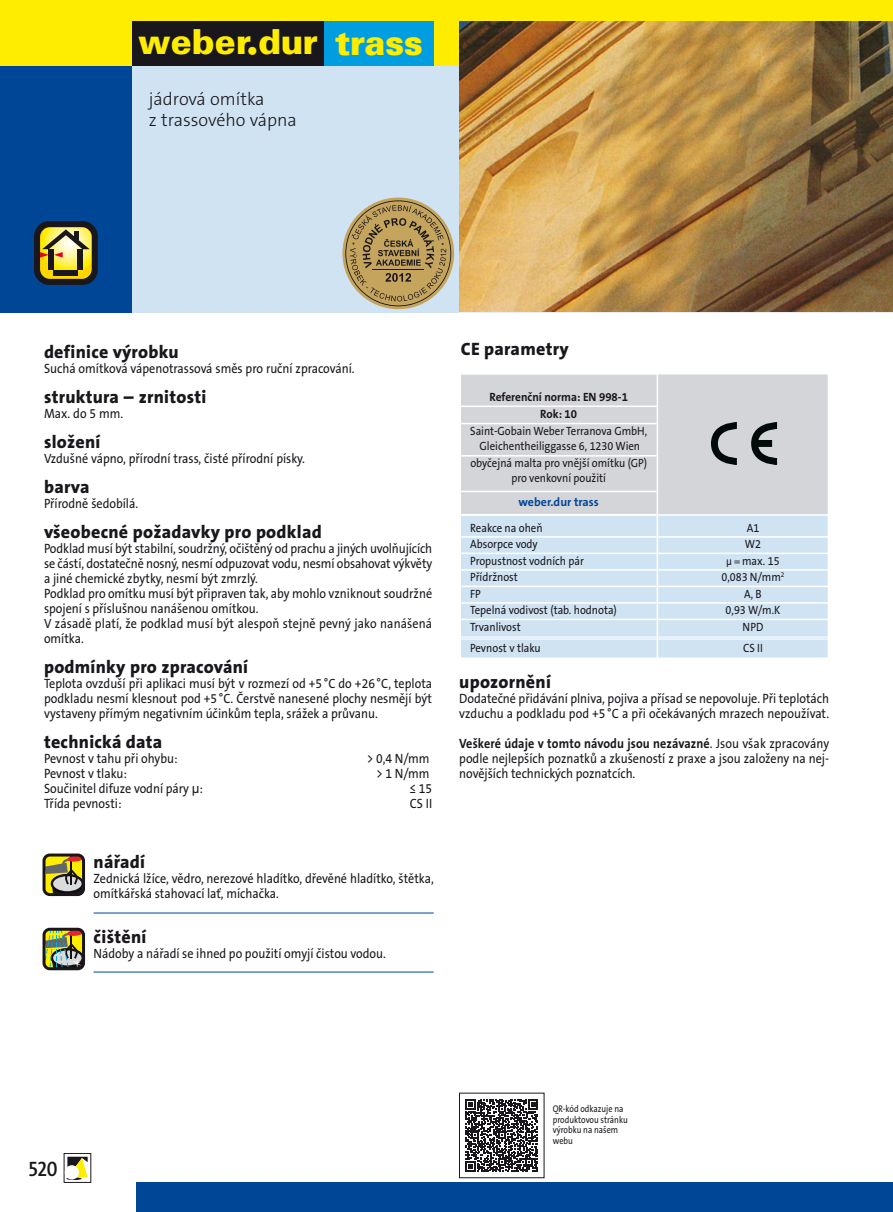
<style>
.page{position:relative;width:893px;height:1212px;background:#fff}
.page>*{position:absolute;margin:0;border:0;box-sizing:border-box;transform-origin:0 0}
.t1{font:900 34.5px "Univers CE";letter-spacing:-.015em;color:#ffed00}
.t2{font:600 21px "The Sans Cd CELF";color:#1a171c;scale:1.05 1}
.t3{font:800 18px "The Sans CE B8";letter-spacing:.015em;color:#1a171c}
.t4{font:300 18px/21.6px "The Sans CE B3";color:#1a171c}
.t5{font:13.5px/15px "The Sans CE B5 Plain";color:#1a171c;scale:.9 1}
.t6{font:12px/17.2px "The Sans CE B5 Plain";color:#1a171c;text-align:center;scale:.9 1}
.t7{font:9.75px/10.5px "The Sans CE B5 Plain";color:#1a171c;scale:.85 1}
.s1{font-family:"Arial"}
.s2{font-family:"The Sans CE B7";font-weight:700}
.s3{font-family:"The Sans CE B7";font-weight:700;color:#004696}
.s4{font-family:"Lucida Grande";font-size:10.5px}
</style>
<div class="page">
<div style="left:132px;top:66px;width:327px;height:247px;background:#d0e3f3"></div>
<div style="left:0;top:66px;width:132px;height:247px;background:#004696"></div>
<div style="left:0;top:0;width:893px;height:66px;background:#ffed00"></div>
<img style="left:459px;top:21px;width:434px;height:291px">
<svg style="left:465px;top:1099px;width:73px;height:73px"></svg>
<div style="left:459px;top:1093px;width:85px;height:85px;border:1px solid #1a171c"></div>
<div style="left:34px;top:221px;width:64px;height:64px;background:#1a171c;border-radius:15px"></div>
<svg style="left:40px;top:227px;width:52px;height:52px"></svg>
<div style="left:49px;top:249px;width:5px;height:21px;background:#1a171c"></div>
<div style="left:78px;top:249px;width:5px;height:21px;background:#1a171c"></div>
<div style="left:54px;top:270px;width:24px;height:5px;background:#1a171c"></div>
<svg style="left:40px;top:229px;width:50px;height:29px"></svg>
<div style="left:132px;top:21px;width:192px;height:45px;background:#1a171c"></div>
<div style="left:324px;top:21px;width:110px;height:45px;background:#009ee0"></div>
<svg style="left:66px;top:1156px;width:22px;height:25px"></svg>
<div style="left:64px;top:1153px;width:27px;height:30px;border:1px solid #1a171c"></div>
<svg style="left:67px;top:1157px;width:21px;height:20px"></svg>
<hr style="left:66px;top:1177px;width:16px;height:3px;background:#1a171c;border-radius:50%">
<div style="left:65px;top:1165px;width:14px;height:14px;background:#fff;border-radius:50%"></div>
<svg style="left:43px;top:928px;width:42px;height:42px;background:#81814a"></svg>
<svg style="left:43px;top:853px;width:42px;height:43px;background:#8c8042"></svg>
<div style="left:136px;top:1182px;width:757px;height:30px;background:#004696"></div>
<hr style="left:94px;top:913px;width:340px;height:1px;background:#004696">
<hr style="left:94px;top:972px;width:340px;height:1px;background:#004696">
<div style="left:461px;top:512px;width:367px;height:145px;background:#d0e3f3"></div>
<div style="left:459px;top:511px;width:370px;height:148px;border:2px solid #fff"></div>
<div style="left:461px;top:374px;width:367px;height:140px;background:#d4d5d8"></div>
<div style="left:459px;top:373px;width:370px;height:143px;border:2px solid #fff"></div>
<svg style="left:711px;top:422px;width:26px;height:43px"></svg>
<svg style="left:751px;top:422px;width:26px;height:43px"></svg>
<hr style="left:459px;top:536px;width:370px;height:2px;background:#fff">
<hr style="left:459px;top:553px;width:370px;height:1px;background:#fff">
<hr style="left:459px;top:569px;width:370px;height:2px;background:#fff">
<hr style="left:459px;top:586px;width:370px;height:1px;background:#fff">
<hr style="left:459px;top:602px;width:370px;height:2px;background:#fff">
<hr style="left:459px;top:619px;width:370px;height:1px;background:#fff">
<hr style="left:459px;top:636px;width:370px;height:1px;background:#fff">
<hr style="left:459px;top:638px;width:370px;height:1px;background:#fff">
<svg style="left:459px;top:373px;width:200px;height:143px"></svg>
<hr style="left:461px;top:423px;width:196px;height:1px;background:#fff">
<hr style="left:461px;top:455px;width:196px;height:2px;background:#fff">
<hr style="left:461px;top:491px;width:196px;height:1px;background:#fff">
<hr style="left:657px;top:515px;width:1px;height:145px;background:#fff">
<svg style="left:342px;top:198px;width:112px;height:111px"></svg>
<svg style="left:345px;top:200px;width:106px;height:106px;background:#ad996a"></svg>
<p class="t1" style="left:138px;top:30px;width:286px">weber<sub>•</sub>dur trass</p>
<p class="t4" style="left:149px;top:89px;width:150px">jádrová omítka<br>z trassového vápna</p>
<p class="t3" style="left:44px;top:344px;width:136px">definice výrobku</p>
<p class="t5" style="left:44px;top:362px;width:347px">Suchá omítková vápenotrassová směs pro ruční zpracování.</p>
<p class="t3" style="left:44px;top:389px;width:164px">struktura – zrnitosti</p>
<p class="t5" style="left:44px;top:407px;width:90px">Max. do 5 mm.</p>
<p class="t3" style="left:44px;top:434px;width:58px">složení</p>
<p class="t5" style="left:44px;top:452px;width:291px">Vzdušné vápno, přírodní trass, čisté přírodní písky.</p>
<p class="t3" style="left:44px;top:479px;width:47px">barva</p>
<p class="t5" style="left:44px;top:497px;width:106px">Přírodně šedobílá.</p>
<p class="t3" style="left:44px;top:524px;width:279px">všeobecné požadavky pro podklad</p>
<p class="t5" style="left:44px;top:542px;width:433px">Podklad musí být stabilní, soudržný, očištěný od prachu a jiných uvolňujících se částí, dostatečně nosný, nesmí odpuzovat vodu, nesmí obsahovat výkvěty a jiné chemické zbytky, nesmí být zmrzlý.<br>Podklad pro omítku musí být připraven tak, aby mohlo vzniknout soudržné spojení s příslušnou nanášenou omítkou.<br>V zásadě platí, že podklad musí být alespoň stejně pevný jako nanášená omítka.</p>
<p class="t3" style="left:44px;top:659px;width:206px">podmínky pro zpracování</p>
<p class="t5" style="left:44px;top:677px;width:433px;text-align:justify">Teplota ovzduší při aplikaci musí být v rozmezí od +5 °C do +26 °C, teplota podkladu nesmí klesnout pod +5 °C. Čerstvě nanesené plochy nesmějí být vystaveny přímým negativním účinkům tepla, srážek a průvanu.</p>
<p class="t3" style="left:44px;top:734px;width:120px">technická data</p>
<p class="t5" style="left:44px;top:752px;width:150px">Pevnost v tahu při ohybu:</p>
<p class="t5" style="left:367px;top:752px;width:71px">&gt; 0,4 N/mm</p>
<p class="t5" style="left:44px;top:767px;width:94px">Pevnost v tlaku:</p>
<p class="t5" style="left:376px;top:767px;width:61px">&gt; 1 N/mm</p>
<p class="t5" style="left:44px;top:782px;width:178px">Součinitel difuze vodní páry <span class="s1">μ</span>:</p>
<p class="t5" style="left:410px;top:782px;width:27px">≤ 15</p>
<p class="t5" style="left:44px;top:797px;width:88px">Třída pevnosti:</p>
<p class="t5" style="left:410px;top:797px;width:26px">CS II</p>
<p class="t3" style="left:94px;top:854px;width:53px">nářadí</p>
<p class="t5" style="left:94px;top:872px;width:379px">Zednická lžíce, vědro, nerezové hladítko, dřevěné hladítko, štětka, omítkářská stahovací lať, míchačka.</p>
<p class="t3" style="left:94px;top:929px;width:54px">čištění</p>
<p class="t5" style="left:94px;top:947px;width:326px">Nádoby a nářadí se ihned po použití omyjí čistou vodou.</p>
<p class="t3" style="left:461px;top:342px;width:110px">CE parametry</p>
<p class="t6" style="left:470px;top:389px;width:198px"><span class="s2">Referenční norma: EN 998-1<br>Rok: 10<br></span>Saint-Gobain Weber Terranova GmbH,</p>
<p class="t6" style="left:470px;top:439px;width:198px">Gleichentheiliggasse 6, 1230 Wien obyčejná malta pro vnější omítku (GP)</p>
<p class="t6" style="left:511px;top:467px;width:107px;line-height:24px">pro venkovní použití <span class="s3">weber.dur trass</span></p>
<p class="t6" style="left:470px;top:520px;width:82px">Reakce na oheň</p>
<p class="t6" style="left:747px;top:520px;width:15px">A1</p>
<p class="t6" style="left:470px;top:536px;width:77px">Absorpce vody</p>
<p class="t6" style="left:745px;top:536px;width:20px">W2</p>
<p class="t6" style="left:470px;top:553px;width:128px">Propustnost vodních pár</p>
<p class="t6" style="left:726px;top:553px;width:61px"><span class="s4">µ=</span>max. 15</p>
<p class="t6" style="left:470px;top:569px;width:54px">Přídržnost</p>
<p class="t6" style="left:721px;top:569px;width:72px">0,083 N/mm<sup>2</sup></p>
<p class="t6" style="left:470px;top:586px;width:13px">FP</p>
<p class="t6" style="left:744px;top:586px;width:21px">A, B</p>
<p class="t6" style="left:470px;top:602px;width:165px">Tepelná vodivost (tab. hodnota)</p>
<p class="t6" style="left:726px;top:602px;width:62px">0,93 W/m.K</p>
<p class="t6" style="left:470px;top:619px;width:58px">Trvanlivost</p>
<p class="t6" style="left:743px;top:619px;width:25px">NPD</p>
<p class="t6" style="left:470px;top:640px;width:80px">Pevnost v tlaku</p>
<p class="t6" style="left:743px;top:640px;width:24px">CS II</p>
<p class="t3" style="left:459px;top:674px;width:93px">upozornění</p>
<p class="t5" style="left:459px;top:692px;width:413px">Dodatečné přidávání plniva, pojiva a přísad se nepovoluje. Při teplotách vzduchu a podkladu pod +5 °C a při očekávaných mrazech nepoužívat.</p>
<p class="t5" style="left:459px;top:737px;width:413px;text-align:justify"><span class="s2">Veškeré údaje v tomto návodu jsou nezávazné</span>. Jsou však zpracovány podle nejlepších poznatků a zkušeností z praxe a jsou založeny na nej&shy;novějších technických poznatcích.</p>
<p class="t2" style="left:29px;top:1161px;width:29px">520</p>
<p class="t7" style="left:553px;top:1104px;width:90px">QR-kód odkazuje na produktovou stránku výrobku na našem webu</p>
</div>
